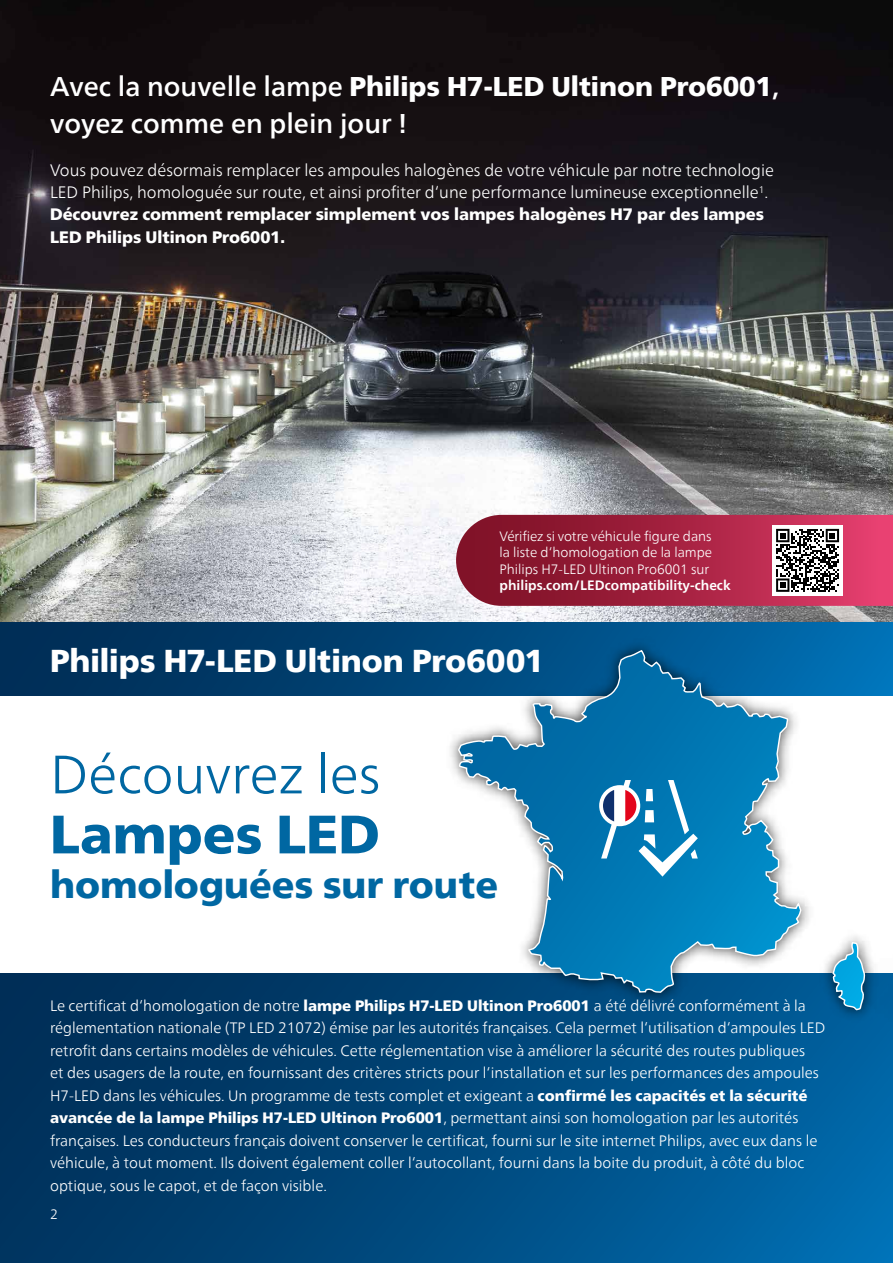
<style>
.page{position:relative;width:893px;height:1263px;background:#fff}
.page>*{position:absolute;margin:0;border:0;box-sizing:border-box;transform-origin:0 0}
.t1{font:300 54px "Neue Frutiger World";color:#0067a2}
.t2{font:900 54px "Neue Frutiger World";color:#0067a2}
.t3{font:900 37.5px "Neue Frutiger World";color:#0067a2}
.t4{font:900 31.5px "Neue Frutiger World";color:#fff}
.t5{font:500 27px/37.5px "Neue Frutiger World";color:#fff}
.t6{font:300 16.5px/22.2px "Neue Frutiger World";color:#fff}
.t7{font:300 15px/22.5px "Neue Frutiger World";color:#fff}
.t8{font:300 13.5px/16.5px "Neue Frutiger World";color:#fff;text-align:justify}
.t9{font:700 13.5px "Neue Frutiger World";color:#fff}
.s1{font-weight:900}
</style>
<div class="page">
<img style="left:0;top:0;width:893px;height:623px">
<div style="left:0;top:973px;width:893px;height:290px;background:linear-gradient(to right,#002c53,#0068a9)"></div>
<div style="left:0;top:623px;width:893px;height:73px;background:linear-gradient(to right,#00274d,#006bae)"></div>
<img style="left:438px;top:631px;width:447px;height:399px">
<svg style="left:457px;top:649px;width:409px;height:362px"></svg>
<svg style="left:459px;top:653px;width:239px;height:224px"></svg>
<svg style="left:456px;top:515px;width:437px;height:91px;background:#a53550"></svg>
<img style="left:866px;top:668px;width:27px;height:388px">
<h3 class="t5" style="left:50px;top:68px;width:730px">Avec la nouvelle lampe <span class="s1">Philips H7-LED Ultinon Pro6001</span>, voyez comme en plein jour !</h3>
<p class="t6" style="left:50px;top:159px;width:725px">Vous pouvez désormais remplacer les ampoules halogènes de votre véhicule par notre technologie LED Philips, homologuée sur route, et ainsi profiter d‘une performance lumineuse exceptionnelle<sup>1</sup>.<br><span class="s1">Découvrez comment remplacer simplement vos lampes halogènes H7 par des lampes LED Philips Ultinon Pro6001.</span></p>
<p class="t8" style="left:500px;top:528px;width:214px">Vérifiez si votre véhicule figure dans la liste d‘homologation de la lampe Philips H7-LED Ultinon Pro6001 sur</p>
<p class="t9" style="left:500px;top:574px;width:233px">philips.com/LEDcompatibility-check</p>
<h3 class="t4" style="left:50px;top:642px;width:495px">Philips H7-LED Ultinon Pro6001</h3>
<h1 class="t1" style="left:50px;top:732px;width:332px">Découvrez les</h1>
<h1 class="t2" style="left:50px;top:803px;width:331px">Lampes LED</h1>
<h2 class="t3" style="left:50px;top:863px;width:449px">homologuées sur route</h2>
<p class="t7" style="left:50px;top:994px;width:777px">Le certificat d‘homologation de notre <span class="s1">lampe Philips H7-LED Ultinon Pro6001</span> a été délivré conformément à la réglementation nationale (TP LED 21072) émise par les autorités françaises. Cela permet l‘utilisation d‘ampoules LED retrofit dans certains modèles de véhicules. Cette réglementation vise à améliorer la sécurité des routes publiques<br>et des usagers de la route, en fournissant des critères stricts pour l‘installation et sur les performances des ampoules H7-LED dans les véhicules. Un programme de tests complet et exigeant a <span class="s1">confirmé les capacités et la sécurité avancée de la lampe Philips H7-LED Ultinon Pro6001</span>, permettant ainsi son homologation par les autorités françaises. Les conducteurs français doivent conserver le certificat, fourni sur le site internet Philips, avec eux dans le véhicule, à tout moment. Ils doivent également coller l‘autocollant, fourni dans la boite du produit, à côté du bloc optique, sous le capot, et de façon visible.</p>
<p class="t8" style="left:50px;top:1206px;width:9px">2</p>
</div>
